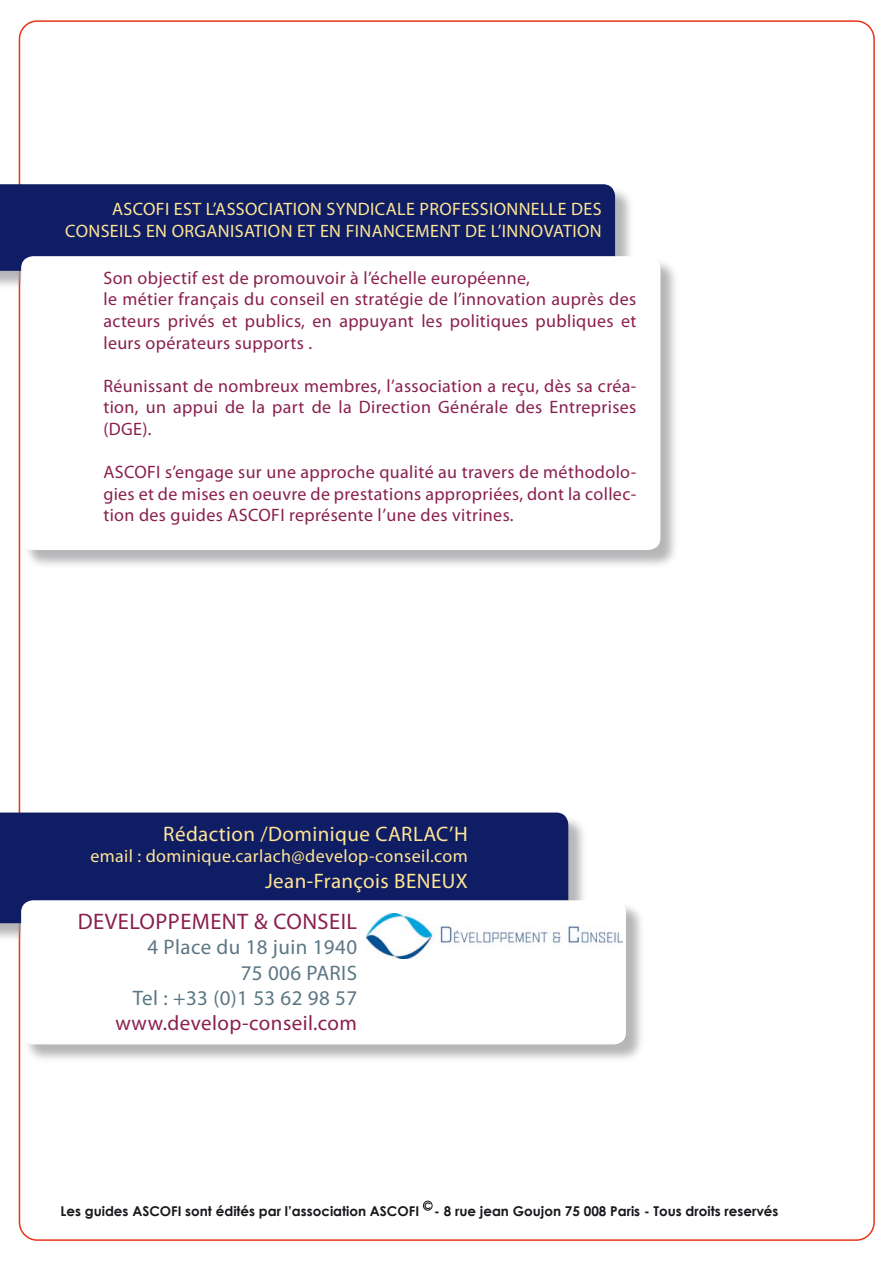
<style>
.page{position:relative;width:893px;height:1263px;background:#fff}
.page>*{position:absolute;margin:0;border:0;box-sizing:border-box;transform-origin:0 0}
.t1{font:22.5px "Myriad Pro";letter-spacing:.02em;color:#8a204e}
.t2{font:21px/25.2px "Myriad Pro";letter-spacing:.02em;color:#5c7784;text-align:right}
.t3{font:21px "Myriad Pro";letter-spacing:.02em;color:#ffe596}
.t4{font:21px "Myriad Pro";letter-spacing:.02em;color:#8a204e}
.t5{font:18px/21.6px "Myriad Pro";letter-spacing:.02em;color:#8a204e;text-align:justify}
.t6{font:18px/21.6px "Myriad Pro";letter-spacing:.02em;color:#ffe596;text-align:right}
.t7{font:700 13.5px "Century Gothic";color:#1a171c}
.t8{font:700 9px "Century Gothic";color:#1a171c}
</style>
<div class="page">
<div style="left:0;top:814px;width:587px;height:130px;background:#9d9ea0;opacity:.75"></div>
<div style="left:0;top:812px;width:568px;height:111px;background:#0f1d64"></div>
<div style="left:23px;top:902px;width:623px;height:162px;background:#9d9ea0;opacity:.75"></div>
<div style="left:21px;top:900px;width:605px;height:144px;background:#fff;border-radius:12px"></div>
<div style="left:0;top:186px;width:634px;height:106px;background:#9d9ea0;opacity:.75"></div>
<div style="left:0;top:184px;width:615px;height:87px;background:#0f1d64"></div>
<div style="left:23px;top:258px;width:658px;height:312px;background:#9d9ea0;opacity:.75"></div>
<div style="left:21px;top:256px;width:639px;height:294px;background:#fff;border-radius:12px"></div>
<div style="left:423px;top:1201px;width:9px;height:9px;border:1px solid #1a171c;border-radius:50%"></div>
<img style="left:367px;top:913px;width:255px;height:45px">
<p class="t6" style="left:65px;top:198px;width:538px">ASCOFI EST L’ASSOCIATION SYNDICALE PROFESSIONNELLE DES<br>CONSEILS EN ORGANISATION ET EN FINANCEMENT DE L’INNOVATION</p>
<p class="t5" style="left:103px;top:267px;width:534px;text-align:left">Son objectif est de promouvoir à l’échelle européenne,<br>le métier français du conseil en stratégie de l’innovation auprès des acteurs privés et publics, en appuyant les politiques publiques et leurs opérateurs supports .</p>
<p class="t5" style="left:103px;top:375px;width:534px">Réunissant de nombreux membres, l’association a reçu, dès sa créa&shy;tion, un appui de la part de la Direction Générale des Entreprises (DGE).</p>
<p class="t5" style="left:103px;top:461px;width:534px">ASCOFI s’engage sur une approche qualité au travers de méthodolo&shy;gies et de mises en oeuvre de prestations appropriées, dont la collec&shy;tion des guides ASCOFI représente l’une des vitrines.</p>
<p class="t3" style="left:163px;top:821px;width:306px">Rédaction /Dominique CARLAC’H</p>
<p class="t6" style="left:90px;top:845px;width:379px">email : dominique.carlach@develop-conseil.com</p>
<p class="t3" style="left:265px;top:867px;width:204px">Jean-François BENEUX</p>
<p class="t1" style="left:78px;top:908px;width:281px">DEVELOPPEMENT &amp; CONSEIL</p>
<p class="t2" style="left:133px;top:934px;width:226px">4 Place du 18 juin 1940<br>75 006 PARIS<br>Tel : +33 (0)1 53 62 98 57</p>
<p class="t4" style="left:115px;top:1010px;width:243px">www.develop-conseil.com</p>
<p class="t8" style="left:424px;top:1200px;width:9px">C</p>
<p class="t7" style="left:61px;top:1202px;width:719px">Les guides ASCOFI sont édités par l’association ASCOFI - 8 rue jean Goujon 75 008 Paris - Tous droits reservés</p>
</div>
